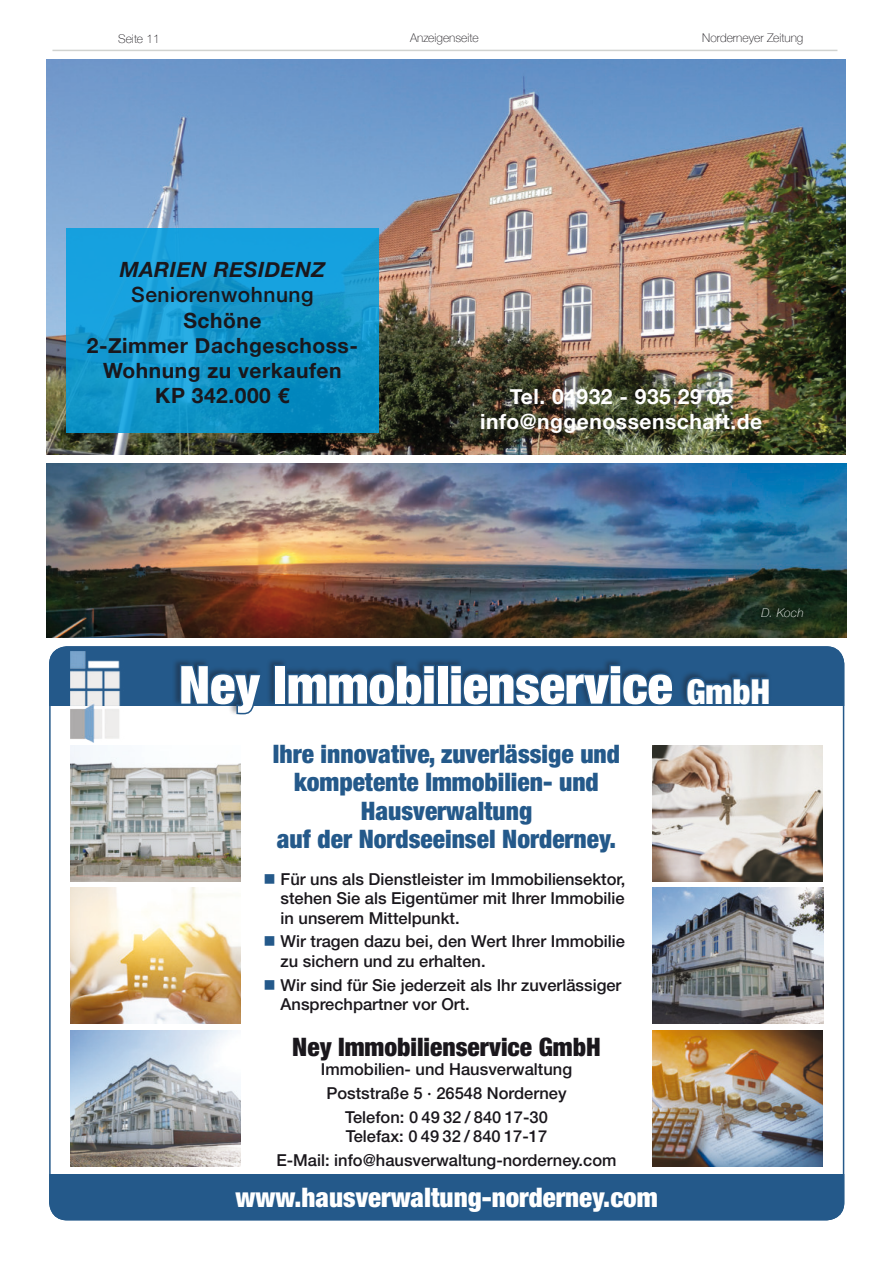
<style>
.page{position:relative;width:893px;height:1263px;background:#fff}
.page>*{position:absolute;margin:0;border:0;box-sizing:border-box;transform-origin:0 0}
.t1{font:900 condensed 52.5px "Helvetica Neue";color:#fff}
.t2{font:900 condensed 27px "Helvetica Neue";color:#fff}
.t3{font:900 condensed 25.5px/28.5px "Helvetica Neue";color:#24598a;text-align:center}
.t4{font:900 condensed 25.5px "Helvetica Neue";color:#1a171c}
.t5{font:700 21px/25.2px "Helvetica Neue";letter-spacing:.025em;color:#1a171c;text-align:center}
.t6{font:700 21px/25.2px "Helvetica Neue";letter-spacing:.025em;color:#fff;text-align:center}
.t7{font:500 21px "Helvetica Neue";letter-spacing:.025em;color:#1a171c}
.t8{font:italic 700 21px "Helvetica Neue";letter-spacing:.025em;color:#1a171c}
.t9{font:500 16.5px/19.5px "Helvetica Neue";color:#1a171c}
.t10{font:100 12px "Helvetica Neue";color:#1a171c}
.t11{font:italic 100 12px "Helvetica Neue";color:#fff}
.s1{font-size:34.5px}
.s2{color:#24598a}
</style>
<div class="page">
<hr style="left:52px;top:50px;width:785px;height:1px;background:#d1d3d0">
<div style="left:50px;top:647px;width:794px;height:572px;background:#24598a;border-radius:17px"></div>
<div style="left:49px;top:706px;width:795px;height:467px;background:#fff"></div>
<div style="left:172px;top:658px;width:599px;height:58px;background:#1a171c;opacity:.4"></div>
<svg style="left:178px;top:663px;width:86px;height:53px"></svg>
<div style="left:274px;top:665px;width:12px;height:40px;border:3px solid #24598a"></div>
<svg style="left:286px;top:663px;width:151px;height:44px"></svg>
<div style="left:436px;top:665px;width:13px;height:40px;border:3px solid #24598a"></div>
<svg style="left:448px;top:663px;width:227px;height:44px"></svg>
<svg style="left:684px;top:675px;width:87px;height:32px"></svg>
<img style="left:70px;top:745px;width:170px;height:136px">
<img style="left:70px;top:887px;width:170px;height:137px">
<img style="left:70px;top:1030px;width:170px;height:136px">
<img style="left:652px;top:1030px;width:171px;height:136px">
<img style="left:652px;top:745px;width:171px;height:136px">
<img style="left:653px;top:887px;width:170px;height:137px">
<img style="left:70px;top:651px;width:50px;height:92px">
<img style="left:47px;top:60px;width:799px;height:394px">
<svg style="left:66px;top:228px;width:312px;height:205px;background:#1298cf"></svg>
<img style="left:47px;top:463px;width:799px;height:174px">
<p class="t10" style="left:118px;top:34px;width:43px">Seite 11</p>
<p class="t10" style="left:410px;top:34px;width:70px">Anzeigenseite</p>
<p class="t10" style="left:702px;top:34px;width:103px">Norderneyer Zeitung</p>
<p class="t8" style="left:120px;top:258px;width:207px">MARIEN RESIDENZ</p>
<p class="t7" style="left:131px;top:287px;width:184px">Seniorenwohnung</p>
<p class="t5" style="left:87px;top:309px;width:273px">Schöne<br>2-Zimmer Dachgeschoss-<br>Wohnung zu verkaufen<br>KP 342.000 €</p>
<p class="t6" style="left:480px;top:386px;width:284px">Tel. 04932 - 935 29 05 info@nggenossenschaft.de</p>
<p class="t11" style="left:761px;top:608px;width:44px">D. Koch</p>
<h1 class="t1" style="left:179px;top:665px;width:593px">Ney Immobilienservice <span class="s1">GmbH</span></h1>
<h3 class="t3" style="left:273px;top:741px;width:349px">Ihre innovative, zuverlässige und kompetente Immobilien- und<br>Hausverwaltung<br>auf der Nordseeinsel Norderney.</h3>
<p class="t9" style="left:281px;top:870px;width:346px;text-align:justify;text-indent:-17px"><span class="s2">■</span> Für uns als Dienstleister im Immobiliensektor, stehen Sie als Eigentümer mit Ihrer Immobilie in unserem Mittelpunkt.</p>
<p class="t9" style="left:281px;top:933px;width:346px;text-indent:-17px"><span class="s2">■</span> Wir tragen dazu bei, den Wert Ihrer Immobilie zu sichern und zu erhalten.</p>
<p class="t9" style="left:281px;top:976px;width:342px;text-indent:-17px"><span class="s2">■</span> Wir sind für Sie jederzeit als Ihr zuverlässiger<br>Ansprechpartner vor Ort.</p>
<h3 class="t4" style="left:292px;top:1037px;width:310px">Ney Immobilienservice GmbH</h3>
<p class="t9" style="left:321px;top:1059px;width:253px;line-height:23.7px;text-align:center">Immobilien- und Hausverwaltung<br>Poststraße 5 · 26548 Norderney<br>Telefon: 0 49 32 / 840 17-30</p>
<p class="t9" style="left:276px;top:1126px;width:341px;line-height:23.7px;text-align:center">Telefax: 0 49 32 / 840 17-17<br>E-Mail: info@hausverwaltung-norderney.com</p>
<h2 class="t2" style="left:236px;top:1187px;width:424px">www.hausverwaltung-norderney.com</h2>
</div>
